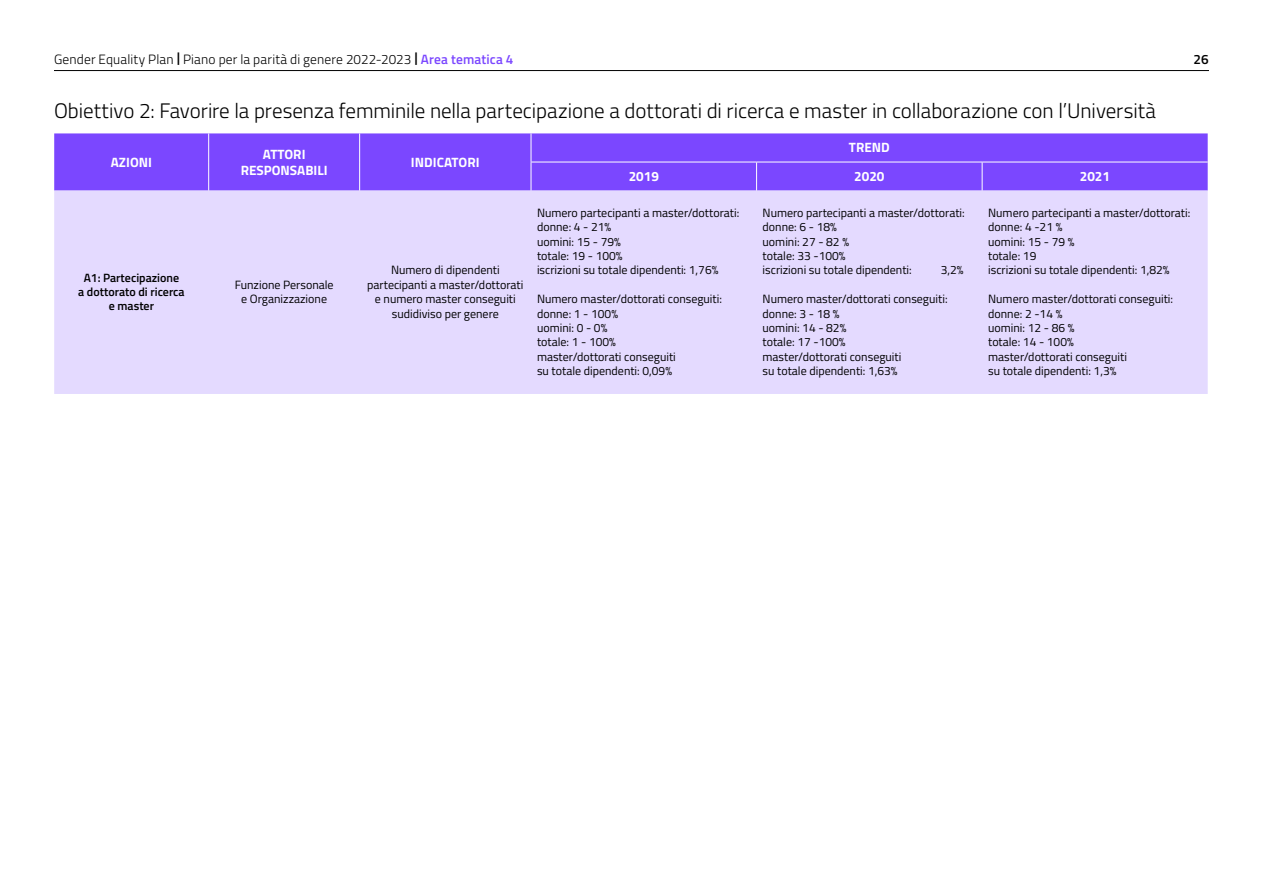
<style>
.page{position:relative;width:1263px;height:893px;background:#fff}
.page>*{position:absolute;margin:0;border:0;box-sizing:border-box;transform-origin:0 0}
.t1{font:300 21px "Titillium Web";letter-spacing:-.005em;color:#000}
.t2{font:300 13.5px "Titillium Web";letter-spacing:.01em;color:#000}
.t3{font:700 13.5px/16.2px "Titillium Web";color:#fff;text-align:center}
.t4{font:600 13.5px "Titillium Web";color:#000}
.t5{font:12px/14.4px "Titillium Web";color:#000}
.t6{font:600 12px/14.4px "Titillium Web";color:#000;text-align:center}
.s1{font-weight:600}
.s2{font-weight:600;color:#7b47ff}
</style>
<div class="page">
<hr style="left:54px;top:70px;width:1155px;height:1px;background:#000">
<div style="left:54px;top:133px;width:1154px;height:58px;background:#7b47ff"></div>
<div style="left:54px;top:191px;width:1154px;height:203px;background:#e4daff"></div>
<hr style="left:531px;top:162px;width:225px;height:1px;background:#fff">
<hr style="left:756px;top:162px;width:226px;height:1px;background:#fff">
<hr style="left:982px;top:162px;width:226px;height:1px;background:#fff">
<svg style="left:208px;top:133px;width:1px;height:58px"></svg>
<svg style="left:359px;top:133px;width:1px;height:58px"></svg>
<svg style="left:531px;top:133px;width:1px;height:58px"></svg>
<svg style="left:756px;top:162px;width:1px;height:29px"></svg>
<svg style="left:982px;top:162px;width:1px;height:29px"></svg>
<p class="t2" style="left:54px;top:49px;width:461px">Gender Equality Plan <span class="s1">|</span> Piano per la parità di genere 2022-2023 <span class="s1">|</span> <span class="s2">Area tematica 4</span></p>
<p class="t4" style="left:1193px;top:49px;width:17px">26</p>
<h1 class="t1" style="left:54px;top:95px;width:1103px">Obiettivo 2: Favorire la presenza femminile nella partecipazione a dottorati di ricerca e master in collaborazione con l’Università</h1>
<p class="t3" style="left:111px;top:153px;width:43px">AZIONI</p>
<p class="t3" style="left:241px;top:145px;width:88px">ATTORI<br>RESPONSABILI</p>
<p class="t3" style="left:411px;top:153px;width:70px">INDICATORI</p>
<p class="t3" style="left:849px;top:139px;width:42px">TREND</p>
<p class="t3" style="left:629px;top:168px;width:32px">2019</p>
<p class="t3" style="left:854px;top:168px;width:32px">2020</p>
<p class="t3" style="left:1080px;top:168px;width:32px">2021</p>
<p class="t6" style="left:78px;top:270px;width:108px">A1: Partecipazione<br>a dottorato di ricerca e master</p>
<p class="t5" style="left:235px;top:277px;width:100px;text-align:center">Funzione Personale e Organizzazione</p>
<p class="t5" style="left:367px;top:262px;width:158px;text-align:center">Numero di dipendenti partecipanti a master/dottorati e numero master conseguiti sudidiviso per genere</p>
<p class="t5" style="left:537px;top:205px;width:204px">Numero partecipanti a master/dottorati: donne: 4 - 21%<br>uomini: 15 - 79%<br>totale: 19 - 100%<br>iscrizioni su totale dipendenti: 1,76%</p>
<p class="t5" style="left:537px;top:291px;width:186px">Numero master/dottorati conseguiti: donne: 1 - 100%<br>uomini: 0 - 0%<br>totale: 1 - 100%<br>master/dottorati conseguiti<br>su totale dipendenti: 0,09%</p>
<p class="t5" style="left:762px;top:205px;width:204px">Numero partecipanti a master/dottorati: donne: 6 - 18%<br>uomini: 27 - 82 %<br>totale: 33 -100%<br>iscrizioni su totale dipendenti:</p>
<p class="t5" style="left:941px;top:262px;width:24px">3,2%</p>
<p class="t5" style="left:762px;top:291px;width:186px">Numero master/dottorati conseguiti: donne: 3 - 18 %<br>uomini: 14 - 82%<br>totale: 17 -100%<br>master/dottorati conseguiti<br>su totale dipendenti: 1,63%</p>
<p class="t5" style="left:988px;top:205px;width:204px">Numero partecipanti a master/dottorati: donne: 4 -21 %<br>uomini: 15 - 79 %<br>totale: 19<br>iscrizioni su totale dipendenti: 1,82%</p>
<p class="t5" style="left:988px;top:291px;width:186px">Numero master/dottorati conseguiti: donne: 2 -14 %<br>uomini: 12 - 86 %<br>totale: 14 - 100%<br>master/dottorati conseguiti<br>su totale dipendenti: 1,3%</p>
</div>
